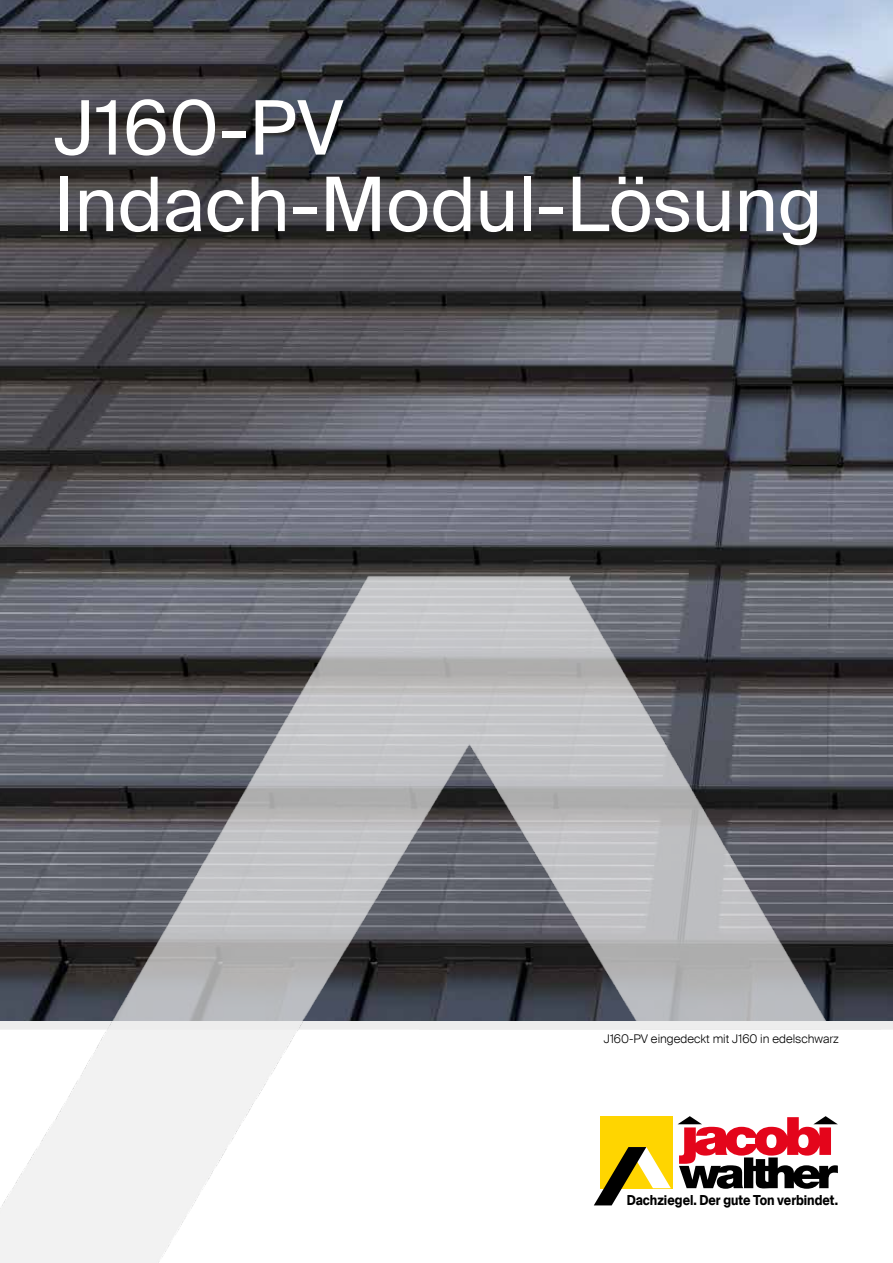
<style>
.page{position:relative;width:893px;height:1263px;background:#fff}
.page>*{position:absolute;margin:0;border:0;box-sizing:border-box;transform-origin:0 0}
.t1{font:75px/76.5px "Suisse Intl";color:#fff}
.t2{font:700 13.95px "Suisse Intl";color:#000;scale:.86 1}
.t3{font:300 12px "Suisse Intl";color:#000}
</style>
<div class="page">
<img style="left:0;top:0;width:893px;height:1021px">
<img style="left:0;top:505px;width:839px;height:758px">
<div style="left:0;top:1021px;width:893px;height:9px;background:#ededed"></div>
<h1 class="t1" style="left:54px;top:96px;width:770px">J160-PV<br>Indach-Modul-Lösung</h1>
<p class="t3" style="left:604px;top:1034px;width:237px">J160-PV eingedeckt mit J160 in edelschwarz</p>
<p class="t2" style="left:627px;top:1195px;width:247px">Dachziegel. Der gute Ton verbindet.</p>
</div>
